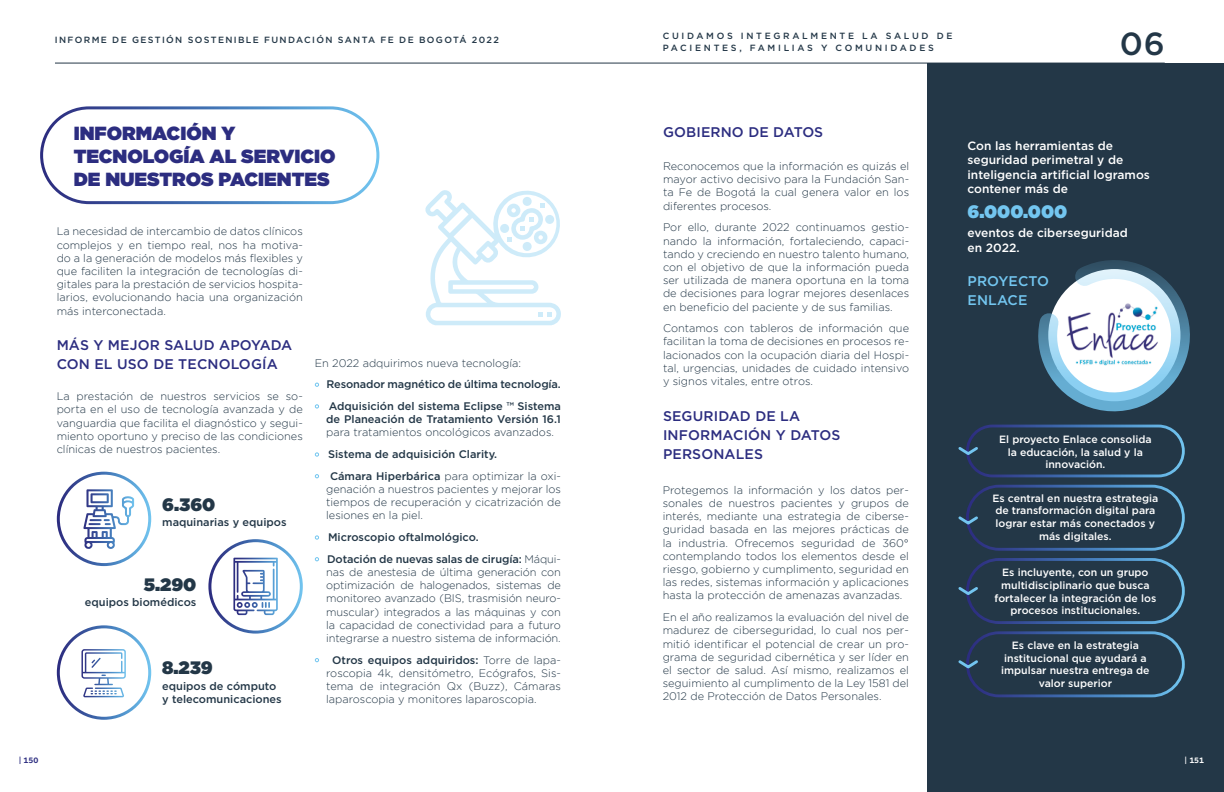
<style>
.page{position:relative;width:1224px;height:792px;background:#fff}
.page>*{position:absolute;margin:0;border:0;box-sizing:border-box;transform-origin:0 0}
.t1{font:500 32px "Gotham";color:#233747}
.t2{font:900 19px/22.8px "Gotham";color:#2c2d80}
.t3{font:900 18px "Gotham";color:#233747}
.t4{font:900 18px "Gotham";color:#73c6f0}
.t5{font:500 14px/19px "Gotham";letter-spacing:.01em;color:#2c2d80}
.t6{font:500 14px/19px "Gotham";letter-spacing:.01em;color:#73c6f0}
.t7{font:500 12px/14.4px "Gotham";color:#fff}
.t8{font:300 11px/13.2px "Gotham";color:#233747;text-align:justify}
.t9{font:500 11px/21.7px "Gotham";color:#233747}
.t10{font:500 10.5px/12.6px "Gotham";color:#fff;text-align:center}
.t11{font:500 9px/12px "Gotham";letter-spacing:.3em;color:#233747}
.t12{font:500 9px "Gotham";letter-spacing:.15em;color:#233747}
.t13{font:700 8px "Foundry Context";color:#2c2d80}
.t14{font:700 8px "Foundry Context";color:#fff}
.s1{font-weight:300}
.s2{font-weight:500}
.s3{font-family:"Gotham";font-weight:500}
</style>
<div class="page">
<div style="left:928px;top:63px;width:296px;height:729px;background:#233747"></div>
<svg style="left:1038px;top:260px;width:152px;height:152px"></svg>
<div style="left:40px;top:106px;width:339px;height:98px;border:3px solid #fff;border-radius:47px"></div>
<svg style="left:315px;top:383px;width:4px;height:4px"></svg>
<svg style="left:315px;top:404px;width:4px;height:5px"></svg>
<svg style="left:315px;top:452px;width:4px;height:5px"></svg>
<svg style="left:315px;top:474px;width:4px;height:4px"></svg>
<svg style="left:315px;top:535px;width:4px;height:5px"></svg>
<svg style="left:315px;top:557px;width:4px;height:4px"></svg>
<svg style="left:315px;top:658px;width:4px;height:4px"></svg>
<hr style="left:55px;top:63px;width:1110px;height:1px;background:#233747">
<div style="left:57px;top:472px;width:94px;height:94px;border:3px solid #fff;border-radius:50%"></div>
<div style="left:208px;top:539px;width:95px;height:95px;border:3px solid #fff;border-radius:50%"></div>
<div style="left:57px;top:625px;width:94px;height:95px;border:3px solid #fff;border-radius:50%"></div>
<svg style="left:83px;top:489px;width:51px;height:60px"></svg>
<svg style="left:233px;top:558px;width:45px;height:57px"></svg>
<svg style="left:81px;top:649px;width:45px;height:48px"></svg>
<svg style="left:426px;top:190px;width:135px;height:135px"></svg>
<div style="left:966px;top:425px;width:219px;height:52px;border:3px solid #fff;border-radius:25px"></div>
<div style="left:966px;top:631px;width:219px;height:66px;border:3px solid #fff;border-radius:32px"></div>
<div style="left:966px;top:558px;width:219px;height:66px;border:3px solid #fff;border-radius:32px"></div>
<div style="left:966px;top:485px;width:219px;height:66px;border:3px solid #fff;border-radius:32px"></div>
<svg style="left:958px;top:444px;width:20px;height:13px"></svg>
<svg style="left:958px;top:514px;width:20px;height:13px"></svg>
<svg style="left:958px;top:658px;width:20px;height:12px"></svg>
<svg style="left:958px;top:584px;width:20px;height:13px"></svg>
<p class="t12" style="left:55px;top:34px;width:445px">INFORME DE GESTIÓN SOSTENIBLE FUNDACIÓN SANTA FE DE BOGOTÁ 2022</p>
<h2 class="t2" style="left:74px;top:122px;width:263px">INFORMACIÓN Y<br>TECNOLOGÍA AL SERVICIO<br>DE NUESTROS PACIENTES</h2>
<p class="t8" style="left:57px;top:225px;width:248px">La necesidad de intercambio de datos clínicos complejos y en tiempo real, nos ha motiva&shy;do a la generación de modelos más flexibles y que faciliten la integración de tecnologías di&shy;gitales para la prestación de servicios hospita&shy;larios, evolucionando hacia una organización más interconectada.</p>
<p class="t5" style="left:57px;top:336px;width:237px">MÁS Y MEJOR SALUD APOYADA<br>CON EL USO DE TECNOLOGÍA</p>
<p class="t8" style="left:57px;top:390px;width:248px">La prestación de nuestros servicios se so&shy;porta en el uso de tecnología avanzada y de vanguardia que facilita el diagnóstico y segui&shy;miento oportuno y preciso de las condiciones clínicas de nuestros pacientes.</p>
<h3 class="t3" style="left:162px;top:491px;width:55px">6.360</h3>
<p class="t9" style="left:162px;top:511px;width:126px">maquinarias y equipos</p>
<h3 class="t3" style="left:144px;top:572px;width:54px">5.290</h3>
<p class="t9" style="left:85px;top:591px;width:113px">equipos biomédicos</p>
<h3 class="t3" style="left:162px;top:655px;width:52px">8.239</h3>
<p class="t9" style="left:162px;top:679px;width:121px;line-height:13.2px">equipos de cómputo y telecomunicaciones</p>
<p class="t8" style="left:315px;top:356px;width:208px">En 2022 adquirimos nueva tecnología:</p>
<p class="t9" style="left:326px;top:373px;width:236px">Resonador magnético de última tecnología.<br>Adquisición del sistema Eclipse ™ Sistema</p>
<p class="t9" style="left:326px;top:408px;width:236px">de Planeación de Tratamiento Versión 16.1</p>
<p class="t8" style="left:326px;top:426px;width:229px">para tratamientos oncológicos avanzados.</p>
<p class="t9" style="left:328px;top:443px;width:234px">Sistema de adquisición Clarity.<br>Cámara Hiperbárica <span class="s1">para optimizar la oxi-</span></p>
<p class="t8" style="left:326px;top:482px;width:236px">genación a nuestros pacientes y mejorar los tiempos de recuperación y cicatrización de lesiones en la piel.</p>
<p class="t9" style="left:327px;top:526px;width:235px">Microscopio oftalmológico.<br>Dotación de nuevas salas de cirugía: <span class="s1">Máqui-</span></p>
<p class="t8" style="left:326px;top:565px;width:236px">nas de anestesia de última generación con optimización de halogenados, sistemas de monitoreo avanzado (BIS, trasmisión neuro&shy;muscular) integrados a las máquinas y con la capacidad de conectividad para a futuro integrarse a nuestro sistema de información.</p>
<p class="t8" style="left:326px;top:653px;width:236px;text-indent:6px"><span class="s2">Otros equipos adquiridos:</span> Torre de lapa&shy;roscopia 4k, densitómetro, Ecógrafos, Sis&shy;tema de integración Qx (Buzz), Cámaras laparoscopia y monitores laparoscopia.</p>
<p class="t11" style="left:663px;top:30px;width:291px">CUIDAMOS INTEGRALMENTE LA SALUD DE<br>PACIENTES, FAMILIAS Y COMUNIDADES</p>
<h1 class="t1" style="left:1120px;top:23px;width:46px">06</h1>
<p class="t5" style="left:663px;top:122px;width:162px">GOBIERNO DE DATOS</p>
<p class="t8" style="left:663px;top:159px;width:248px">Reconocemos que la información es quizás el mayor activo decisivo para la Fundación San&shy;ta Fe de Bogotá la cual genera valor en los diferentes procesos.</p>
<p class="t8" style="left:663px;top:221px;width:248px">Por ello, durante 2022 continuamos gestio&shy;nando la información, fortaleciendo, capaci&shy;tando y creciendo en nuestro talento humano, con el objetivo de que la información pueda ser utilizada de manera oportuna en la toma de decisiones para lograr mejores desenlaces en beneficio del paciente y de sus familias.</p>
<p class="t8" style="left:663px;top:322px;width:248px">Contamos con tableros de información que facilitan la toma de decisiones en procesos re&shy;lacionados con la ocupación diaria del Hospi&shy;tal, urgencias, unidades de cuidado intensivo y signos vitales, entre otros.</p>
<p class="t5" style="left:663px;top:406px;width:179px">SEGURIDAD DE LA<br>INFORMACIÓN Y DATOS<br>PERSONALES</p>
<p class="t8" style="left:663px;top:483px;width:248px">Protegemos la información y los datos per&shy;sonales de nuestros pacientes y grupos de interés, mediante una estrategia de ciberse&shy;guridad basada en las mejores prácticas de la industria. Ofrecemos seguridad de 360° contemplando todos los elementos desde el riesgo, gobierno y cumplimento, seguridad en las redes, sistemas información y aplicaciones hasta la protección de amenazas avanzadas.</p>
<p class="t8" style="left:663px;top:611px;width:248px">En el año realizamos la evaluación del nivel de madurez de ciberseguridad, lo cual nos per&shy;mitió identificar el potencial de crear un pro&shy;grama de seguridad cibernética y ser líder en el sector de salud. Así mismo, realizamos el seguimiento al cumplimento de la Ley 1581 del 2012 de Protección de Datos Personales.</p>
<p class="t7" style="left:968px;top:138px;width:184px">Con las herramientas de seguridad perimetral y de inteligencia artificial logramos contener más de</p>
<p class="t7" style="left:968px;top:226px;width:162px">eventos de ciberseguridad en 2022.</p>
<h3 class="t4" style="left:968px;top:198px;width:101px">6.000.000</h3>
<p class="t6" style="left:968px;top:271px;width:83px">PROYECTO<br>ENLACE</p>
<p class="t10" style="left:999px;top:433px;width:154px">El proyecto Enlace consolida la educación, la salud y la innovación.</p>
<p class="t10" style="left:992px;top:492px;width:168px">Es central en nuestra estrategia de transformación digital para lograr estar más conectados y más digitales.</p>
<p class="t10" style="left:995px;top:566px;width:163px">Es incluyente, con un grupo multidisciplinario que busca fortalecer la integración de los procesos institucionales.</p>
<p class="t10" style="left:1001px;top:639px;width:150px">Es clave en la estrategia institucional que ayudará a impulsar nuestra entrega de valor superior</p>
<p class="t13" style="left:19px;top:756px;width:21px"><span class="s3">|</span> 150</p>
<p class="t14" style="left:1185px;top:756px;width:21px"><span class="s3">|</span> 151</p>
</div>
